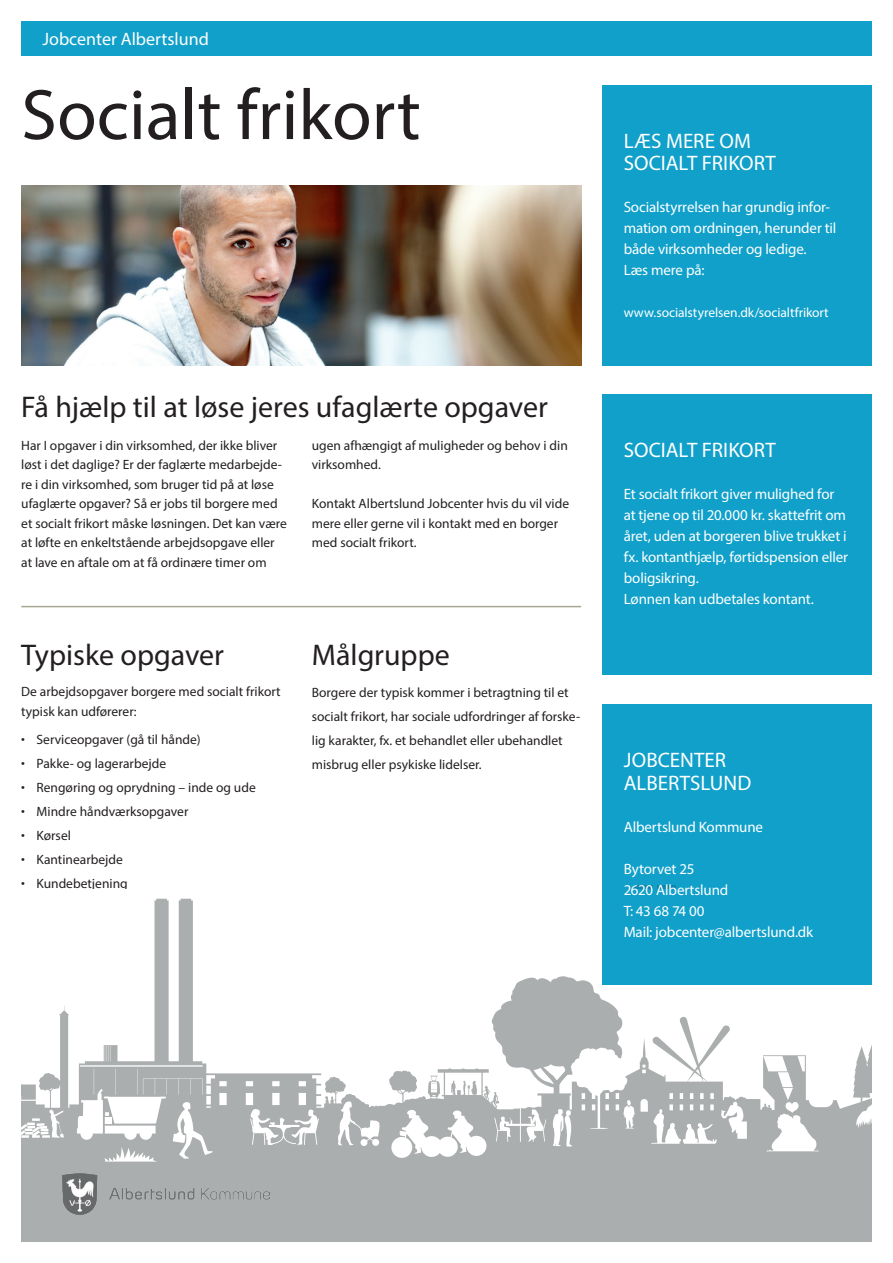
<style>
.page{position:relative;width:893px;height:1263px;background:#fff}
.page>*{position:absolute;margin:0;border:0;box-sizing:border-box;transform-origin:0 0}
.t1{font:72px "Myriad Pro";color:#231f20}
.t2{font:30px "Myriad Pro";color:#231f20}
.t3{font:21px/22.5px "Myriad Pro";color:#fff}
.t4{font:18px "Myriad Pro";color:#fff}
.t5{font:15px/21px "Myriad Pro";letter-spacing:-.01em;color:#fff}
.t6{font:13.5px/19.5px "Myriad Pro";color:#231f20}
.t7{font:13.5px "Myriad Pro";letter-spacing:-.005em;color:#fff}
</style>
<div class="page">
<div style="left:602px;top:85px;width:270px;height:280px;background:#10a0ca"></div>
<div style="left:602px;top:395px;width:270px;height:280px;background:#10a0ca"></div>
<img style="left:21px;top:186px;width:560px;height:179px">
<hr style="left:21px;top:606px;width:560px;height:1px;background:#a8a792">
<div style="left:21px;top:21px;width:851px;height:34px;background:#10a0ca"></div>
<svg style="left:21px;top:899px;width:851px;height:343px"></svg>
<div style="left:602px;top:705px;width:270px;height:280px;background:#10a0ca"></div>
<img style="left:62px;top:1173px;width:207px;height:41px">
<h3 class="t4" style="left:43px;top:28px;width:168px">Jobcenter Albertslund</h3>
<h1 class="t1" style="left:21px;top:70px;width:401px">Socialt frikort</h1>
<h2 class="t2" style="left:21px;top:389px;width:528px">Få hjælp til at løse jeres ufaglærte opgaver</h2>
<p class="t6" style="left:21px;top:435px;width:267px">Har I opgaver i din virksomhed, der ikke bliver løst i det daglige? Er der faglærte medarbejde&shy;re i din virksomhed, som bruger tid på at løse ufaglærte opgaver? Så er jobs til borgere med et socialt frikort måske løsningen. Det kan være at løfte en enkeltstående arbejdsopgave eller at lave en aftale om at få ordinære timer om</p>
<p class="t6" style="left:312px;top:435px;width:257px">ugen afhængigt af muligheder og behov i din virksomhed.</p>
<p class="t6" style="left:312px;top:494px;width:259px">Kontakt Albertslund Jobcenter hvis du vil vide mere eller gerne vil i kontakt med en borger med socialt frikort.</p>
<h2 class="t2" style="left:21px;top:636px;width:204px">Typiske opgaver</h2>
<p class="t6" style="left:21px;top:682px;width:261px">De arbejdsopgaver borgere med socialt frikort typisk kan udførerer:</p>
<p class="t6" style="left:21px;top:730px;width:181px">• Serviceopgaver (gå til hånde)</p>
<p class="t6" style="left:21px;top:754px;width:146px">• Pakke- og lagerarbejde</p>
<p class="t6" style="left:21px;top:778px;width:236px">• Rengøring og oprydning – inde og ude</p>
<p class="t6" style="left:21px;top:802px;width:169px">• Mindre håndværksopgaver</p>
<p class="t6" style="left:21px;top:826px;width:51px">• Kørsel</p>
<p class="t6" style="left:21px;top:850px;width:103px">• Kantinearbejde</p>
<p class="t6" style="left:21px;top:874px;width:108px">• Kundebetjening</p>
<h2 class="t2" style="left:312px;top:636px;width:139px">Målgruppe</h2>
<p class="t6" style="left:312px;top:680px;width:270px;line-height:24px">Borgere der typisk kommer i betragtning til et socialt frikort, har sociale udfordringer af forske&shy;lig karakter, fx. et behandlet eller ubehandlet misbrug eller psykiske lidelser.</p>
<h3 class="t3" style="left:624px;top:129px;width:153px">LÆS MERE OM<br>SOCIALT FRIKORT</h3>
<p class="t5" style="left:624px;top:196px;width:214px">Socialstyrrelsen har grundig infor&shy;mation om ordningen, herunder til både virksomheder og ledige.<br>Læs mere på:</p>
<p class="t7" style="left:624px;top:304px;width:207px">www.socialstyrelsen.dk/socialtfrikort</p>
<h3 class="t3" style="left:624px;top:439px;width:153px">SOCIALT FRIKORT</h3>
<p class="t5" style="left:624px;top:484px;width:226px">Et socialt frikort giver mulighed for at tjene op til 20.000 kr. skattefrit om året, uden at borgeren blive trukket i fx. kontanthjælp, førtidspension eller boligsikring.<br>Lønnen kan udbetales kontant.</p>
<h3 class="t3" style="left:624px;top:748px;width:129px">JOBCENTER<br>ALBERTSLUND</h3>
<p class="t5" style="left:624px;top:816px;width:141px">Albertslund Kommune</p>
<p class="t5" style="left:624px;top:858px;width:191px">Bytorvet 25<br>2620 Albertslund<br>T: 43 68 74 00<br>Mail: jobcenter@albertslund.dk</p>
</div>
